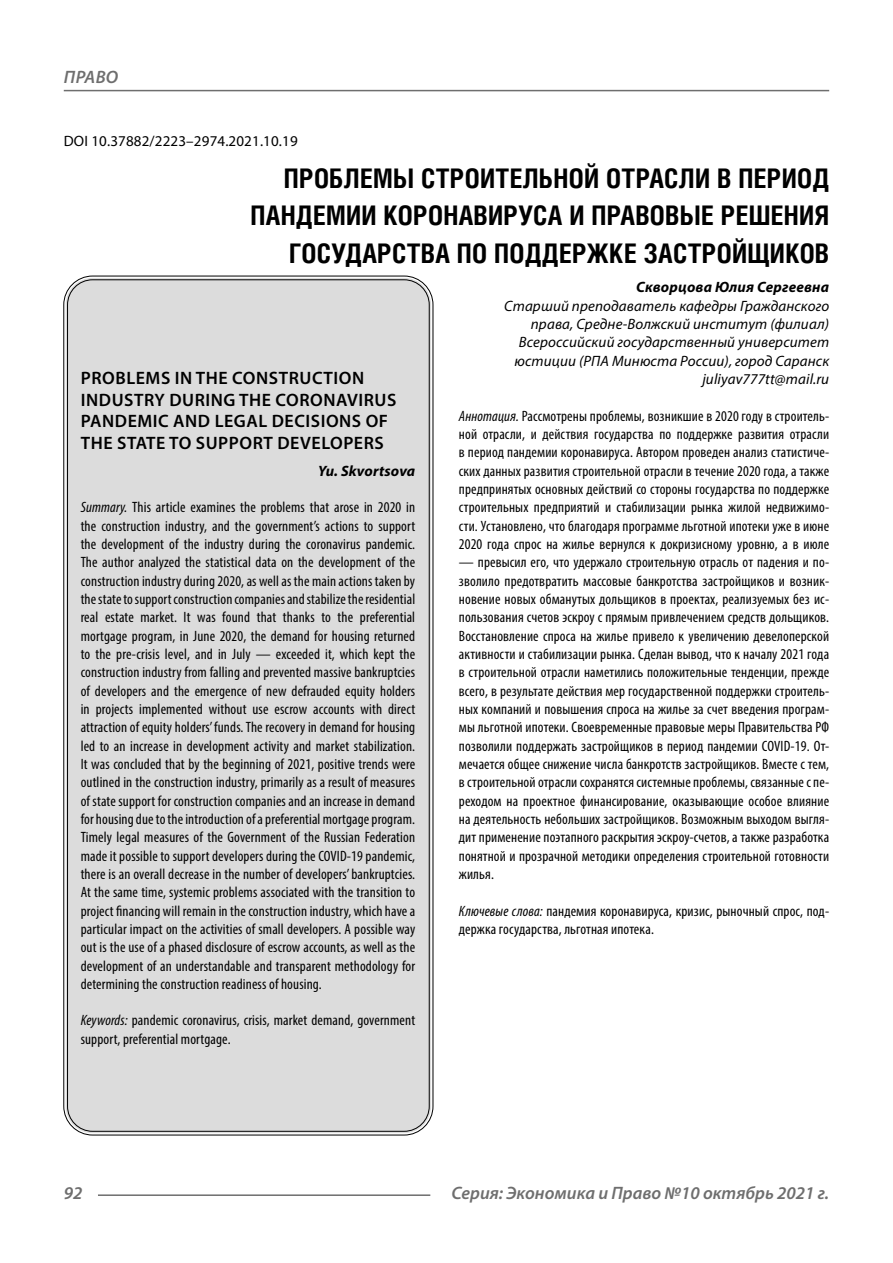
<style>
.page{position:relative;width:893px;height:1263px;background:#fff}
.page>*{position:absolute;margin:0;border:0;box-sizing:border-box;transform-origin:0 0}
.Header{font:700 27px/37.5px "Helios Cond C";letter-spacing:.01em;color:#000;text-align:right}
.Header-eng{font:600 18px/21.6px "Myriad Pro";letter-spacing:.03em;color:#000}
.t1{font:italic 600 18px "Myriad Pro";color:#6e6e6e}
.Annotation-eng{font:condensed 15px/18.3px "Myriad Pro";letter-spacing:.01em;color:#000;text-align:justify}
.Annotation-rus{font:condensed 15px/18.3px "Myriad Pro";letter-spacing:.01em;color:#000;text-align:justify}
.Author-doc{font:italic 15px/18.3px "Myriad Pro";letter-spacing:.01em;color:#000;text-align:right}
.DOI{font:15px "Myriad Pro";letter-spacing:.01em;color:#000}
.Author{font:italic 700 15px "Myriad Pro";letter-spacing:.01em;color:#000}
.Author-email{font:italic 15px "Myriad Pro";letter-spacing:.01em;color:#000}
.Author-eng{font:italic 700 15px "Myriad Pro";letter-spacing:.01em;color:#000}
.s1{font-style:italic}
</style>
<div class="page">
<div style="left:66px;top:278px;width:365px;height:855px;background:#dcdcdc;border-radius:27px"></div>
<hr style="left:98px;top:1194px;width:332px;height:2px;background:#6e6e6e">
<hr style="left:64px;top:90px;width:765px;height:1px;background:#6e6e6e">
<p class="t1" style="left:64px;top:66px;width:56px">ПРАВО</p>
<p class="DOI" style="left:64px;top:132px;width:235px">DOI 10.37882/2223–2974.2021.10.19</p>
<p class="Header" style="left:251px;top:159px;width:580px">ПРОБЛЕМЫ СТРОИТЕЛЬНОЙ ОТРАСЛИ В ПЕРИОД<br>ПАНДЕМИИ КОРОНАВИРУСА И ПРАВОВЫЕ РЕШЕНИЯ<br>ГОСУДАРСТВА ПО ПОДДЕРЖКЕ ЗАСТРОЙЩИКОВ</p>
<p class="Author" style="left:636px;top:278px;width:194px">Скворцова Юлия Сергеевна</p>
<p class="Author-doc" style="left:504px;top:296px;width:327px">Старший преподаватель кафедры Гражданского права, Средне-Волжский институт (филиал)</p>
<p class="Author-doc" style="left:514px;top:333px;width:316px;text-align:left">Всероссийский государственный университет юстиции (РПА Минюста России), город Саранск</p>
<p class="Author-email" style="left:702px;top:370px;width:128px">juliyav777tt@mail.ru</p>
<p class="Annotation-rus" style="left:459px;top:406px;width:372px"><span class="s1">Аннотация.</span> Рассмотрены проблемы, возникшие в 2020 году в строитель&shy;ной отрасли, и действия государства по поддержке развития отрасли в период пандемии коронавируса. Автором проведен анализ статистиче&shy;ских данных развития строительной отрасли в течение 2020 года, а также предпринятых основных действий со стороны государства по поддержке строительных предприятий и стабилизации рынка жилой недвижимо&shy;сти. Установлено, что благодаря программе льготной ипотеки уже в июне 2020 года спрос на жилье вернулся к докризисному уровню, а в июле</p>
<p class="Annotation-rus" style="left:459px;top:553px;width:372px">— превысил его, что удержало строительную отрасль от падения и по&shy;зволило предотвратить массовые банкротства застройщиков и возник&shy;новение новых обманутых дольщиков в проектах, реализуемых без ис&shy;пользования счетов эскроу с прямым привлечением средств дольщиков.<br>Восстановление спроса на жилье привело к увеличению девелоперской активности и стабилизации рынка. Сделан вывод, что к началу 2021 года в строительной отрасли наметились положительные тенденции, прежде всего, в результате действия мер государственной поддержки строитель&shy;ных компаний и повышения спроса на жилье за счет введения програм&shy;мы льготной ипотеки. Своевременные правовые меры Правительства РФ позволили поддержать застройщиков в период пандемии COVID‑19. От&shy;мечается общее снижение числа банкротств застройщиков. Вместе с тем, в строительной отрасли сохранятся системные проблемы, связанные с пе&shy;реходом на проектное финансирование, оказывающие особое влияние на деятельность небольших застройщиков. Возможным выходом выгля&shy;дит применение поэтапного раскрытия эскроу-счетов, а также разработка понятной и прозрачной методики определения строительной готовности жилья.</p>
<p class="Annotation-rus" style="left:459px;top:901px;width:372px"><span class="s1">Ключевые слова:</span> пандемия коронавируса, кризис, рыночный спрос, под&shy;держка государства, льготная ипотека.</p>
<p class="Header-eng" style="left:81px;top:367px;width:317px">PROBLEMS IN THE CONSTRUCTION<br>INDUSTRY DURING THE CORONAVIRUS<br>PANDEMIC AND LEGAL DECISIONS OF<br>THE STATE TO SUPPORT DEVELOPERS</p>
<p class="Author-eng" style="left:318px;top:461px;width:99px">Yu. Skvortsova</p>
<p class="Annotation-eng" style="left:81px;top:498px;width:336px"><span class="s1">Summary.</span> This article examines the problems that arose in 2020 in the construction industry, and the government’s actions to support the development of the industry during the coronavirus pandemic.<br>The author analyzed the statistical data on the development of the construction industry during 2020, as well as the main actions taken by the state to support construction companies and stabilize the residential real estate market. It was found that thanks to the preferential mortgage program, in June 2020, the demand for housing returned to the pre-crisis level, and in July — exceeded it, which kept the construction industry from falling and prevented massive bankruptcies of developers and the emergence of new defrauded equity holders in projects implemented without use escrow accounts with direct attraction of equity holders’ funds. The recovery in demand for housing led to an increase in development activity and market stabilization.<br>It was concluded that by the beginning of 2021, positive trends were outlined in the construction industry, primarily as a result of measures of state support for construction companies and an increase in demand for housing due to the introduction of a preferential mortgage program.<br>Timely legal measures of the Government of the Russian Federation made it possible to support developers during the COVID‑19 pandemic, there is an overall decrease in the number of developers’ bankruptcies.<br>At the same time, systemic problems associated with the transition to project financing will remain in the construction industry, which have a particular impact on the activities of small developers. A possible way out is the use of a phased disclosure of escrow accounts, as well as the development of an understandable and transparent methodology for determining the construction readiness of housing.</p>
<p class="Annotation-eng" style="left:81px;top:1011px;width:336px"><span class="s1">Keywords:</span> pandemic coronavirus, crisis, market demand, government support, preferential mortgage.</p>
<p class="t1" style="left:64px;top:1182px;width:20px">92</p>
<p class="t1" style="left:451px;top:1182px;width:379px">Серия: Экономика и Право №10 октябрь 2021 г.</p>
</div>
